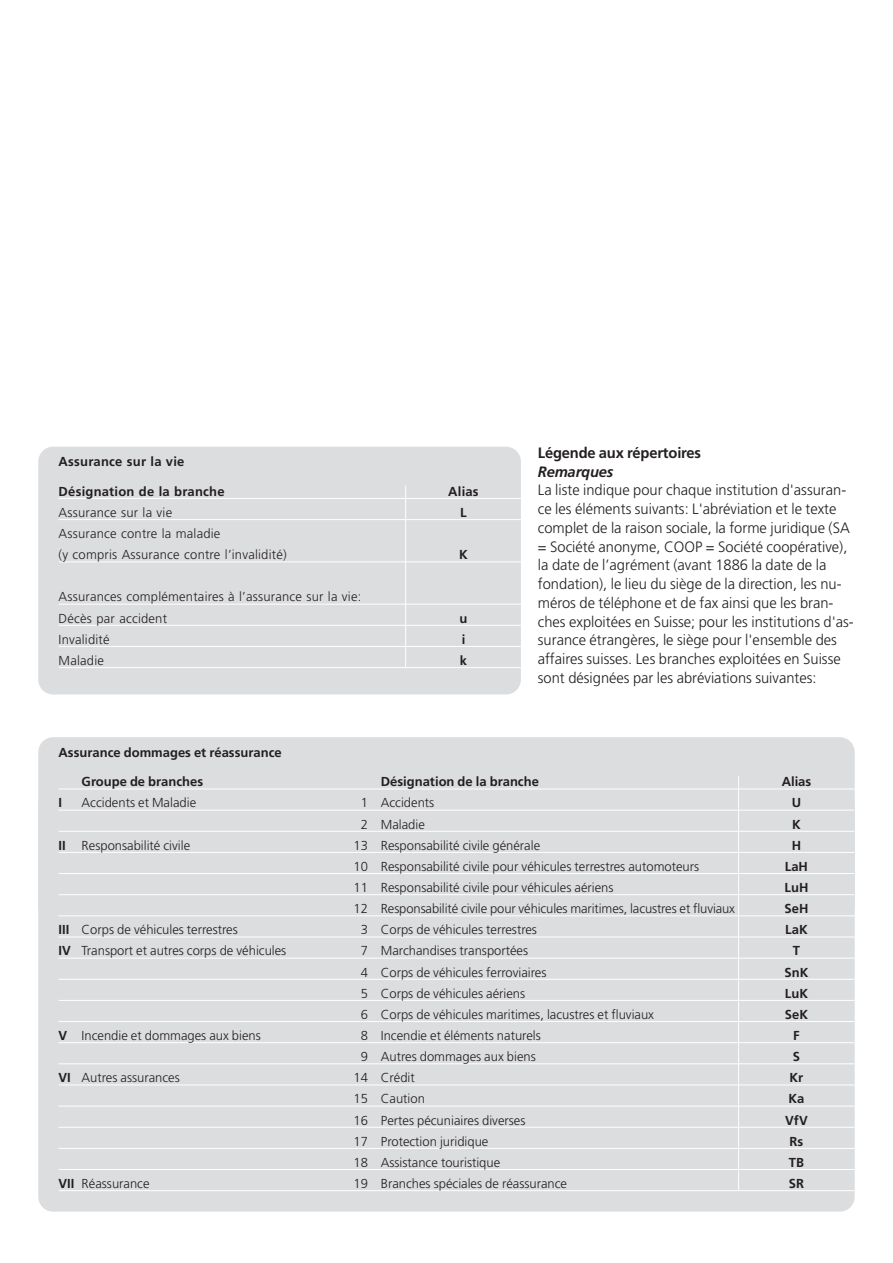
<style>
.page{position:relative;width:893px;height:1263px;background:#fff}
.page>*{position:absolute;margin:0;border:0;box-sizing:border-box;transform-origin:0 0}
.t1{font:300 15px/18.8px "Frutiger";color:#231f20}
.t2{font:700 15px "Frutiger";letter-spacing:-.01em;color:#231f20}
.t3{font:italic 700 15px "Frutiger";letter-spacing:-.01em;color:#231f20}
.t4{font:300 13.05px/21.1px "Frutiger";color:#231f20}
.t5{font:700 13.05px "Frutiger";color:#231f20}
.s1{font-weight:700}
</style>
<div class="page">
<div style="left:38px;top:447px;width:483px;height:247px;background:#dcdddf;border-radius:15px"></div>
<hr style="left:59px;top:498px;width:462px;height:1px;background:#fff">
<hr style="left:59px;top:519px;width:462px;height:1px;background:#fff">
<hr style="left:59px;top:561px;width:462px;height:1px;background:#fff">
<hr style="left:59px;top:604px;width:462px;height:1px;background:#fff">
<hr style="left:59px;top:625px;width:462px;height:1px;background:#fff">
<hr style="left:59px;top:646px;width:462px;height:1px;background:#fff">
<hr style="left:59px;top:667px;width:462px;height:1px;background:#fff">
<div style="left:38px;top:737px;width:817px;height:184px;background:#dcdddf;border-radius:15px"></div>
<div style="left:38px;top:789px;width:817px;height:422px;background:#dcdddf;border-radius:15px"></div>
<hr style="left:59px;top:788px;width:795px;height:1px;background:#fff">
<hr style="left:59px;top:810px;width:795px;height:1px;background:#fff">
<hr style="left:59px;top:831px;width:795px;height:1px;background:#fff">
<hr style="left:59px;top:852px;width:795px;height:1px;background:#fff">
<hr style="left:59px;top:873px;width:795px;height:1px;background:#fff">
<hr style="left:59px;top:894px;width:795px;height:1px;background:#fff">
<hr style="left:59px;top:915px;width:795px;height:1px;background:#fff">
<hr style="left:59px;top:936px;width:795px;height:1px;background:#fff">
<hr style="left:59px;top:958px;width:795px;height:1px;background:#fff">
<hr style="left:59px;top:979px;width:795px;height:1px;background:#fff">
<hr style="left:59px;top:1000px;width:795px;height:1px;background:#fff">
<hr style="left:59px;top:1021px;width:795px;height:1px;background:#fff">
<hr style="left:59px;top:1042px;width:795px;height:1px;background:#fff">
<hr style="left:59px;top:1063px;width:795px;height:1px;background:#fff">
<hr style="left:59px;top:1084px;width:795px;height:1px;background:#fff">
<hr style="left:59px;top:1106px;width:795px;height:1px;background:#fff">
<hr style="left:59px;top:1127px;width:795px;height:1px;background:#fff">
<hr style="left:59px;top:1148px;width:795px;height:1px;background:#fff">
<hr style="left:59px;top:1169px;width:795px;height:1px;background:#fff">
<hr style="left:59px;top:1190px;width:795px;height:1px;background:#fff">
<hr style="left:738px;top:776px;width:1px;height:414px;background:#fff">
<hr style="left:405px;top:486px;width:1px;height:182px;background:#fff">
<p class="t5" style="left:59px;top:457px;width:127px">Assurance sur la vie</p>
<p class="t5" style="left:59px;top:486px;width:167px">Désignation de la branche</p>
<p class="t5" style="left:448px;top:486px;width:32px">Alias</p>
<p class="t4" style="left:59px;top:503px;width:115px">Assurance sur la vie</p>
<p class="t5" style="left:460px;top:507px;width:8px">L</p>
<p class="t4" style="left:59px;top:524px;width:230px">Assurance contre la maladie<br>(y compris Assurance contre l’invalidité)</p>
<p class="t5" style="left:459px;top:549px;width:10px">K</p>
<p class="t4" style="left:59px;top:587px;width:304px">Assurances complémentaires à l’assurance sur la vie:<br>Décès par accident</p>
<p class="t5" style="left:459px;top:613px;width:9px">u</p>
<p class="t4" style="left:59px;top:630px;width:53px">Invalidité</p>
<p class="t5" style="left:462px;top:634px;width:5px">i</p>
<p class="t4" style="left:59px;top:651px;width:47px">Maladie</p>
<p class="t5" style="left:460px;top:655px;width:9px">k</p>
<p class="t2" style="left:538px;top:446px;width:165px">Légende aux répertoires</p>
<p class="t3" style="left:538px;top:465px;width:77px">Remarques</p>
<p class="t1" style="left:538px;top:482px;width:317px">La liste indique pour chaque institution d'assuran&shy;ce les éléments suivants: L'abréviation et le texte complet de la raison sociale, la forme juridique (SA = Société anonyme, COOP = Société coopérative), la date de l’agrément (avant 1886 la date de la fondation), le lieu du siège de la direction, les nu&shy;méros de téléphone et de fax ainsi que les bran&shy;ches exploitées en Suisse; pour les institutions d'as&shy;surance étrangères, le siège pour l'ensemble des affaires suisses. Les branches exploitées en Suisse sont désignées par les abréviations suivantes:</p>
<p class="t5" style="left:59px;top:747px;width:225px">Assurance dommages et réassurance</p>
<p class="t5" style="left:82px;top:776px;width:123px">Groupe de branches</p>
<p class="t5" style="left:381px;top:776px;width:160px">Désignation de la branche</p>
<p class="t5" style="left:782px;top:776px;width:31px">Alias</p>
<p class="t5" style="left:59px;top:798px;width:5px">I</p>
<p class="t4" style="left:82px;top:793px;width:116px">Accidents et Maladie</p>
<p class="t4" style="left:361px;top:793px;width:75px">1 Accidents</p>
<p class="t5" style="left:792px;top:798px;width:11px">U</p>
<p class="t4" style="left:361px;top:814px;width:66px">2 Maladie</p>
<p class="t5" style="left:792px;top:819px;width:10px">K</p>
<p class="t4" style="left:59px;top:835px;width:133px"><span class="s1">II</span> Responsabilité civile</p>
<p class="t4" style="left:354px;top:835px;width:188px">13 Responsabilité civile générale</p>
<p class="t5" style="left:792px;top:840px;width:11px">H</p>
<p class="t4" style="left:354px;top:857px;width:347px">10 Responsabilité civile pour véhicules terrestres automoteurs</p>
<p class="t5" style="left:785px;top:861px;width:25px">LaH</p>
<p class="t4" style="left:354px;top:878px;width:261px">11 Responsabilité civile pour véhicules aériens</p>
<p class="t5" style="left:784px;top:882px;width:25px">LuH</p>
<p class="t4" style="left:354px;top:899px;width:383px">12 Responsabilité civile pour véhicules maritimes, lacustres et fluviaux</p>
<p class="t5" style="left:784px;top:903px;width:25px">SeH</p>
<p class="t4" style="left:59px;top:920px;width:181px"><span class="s1">III</span> Corps de véhicules terrestres</p>
<p class="t4" style="left:361px;top:920px;width:178px">3 Corps de véhicules terrestres</p>
<p class="t5" style="left:785px;top:924px;width:24px">LaK</p>
<p class="t4" style="left:59px;top:941px;width:229px"><span class="s1">IV</span> Transport et autres corps de véhicules</p>
<p class="t4" style="left:361px;top:941px;width:169px">7 Marchandises transportées</p>
<p class="t5" style="left:793px;top:945px;width:9px">T</p>
<p class="t4" style="left:361px;top:962px;width:187px">4 Corps de véhicules ferroviaires</p>
<p class="t5" style="left:784px;top:967px;width:25px">SnK</p>
<p class="t4" style="left:361px;top:983px;width:166px">5 Corps de véhicules aériens</p>
<p class="t5" style="left:785px;top:988px;width:25px">LuK</p>
<p class="t4" style="left:361px;top:1005px;width:295px">6 Corps de véhicules maritimes, lacustres et fluviaux</p>
<p class="t5" style="left:785px;top:1009px;width:25px">SeK</p>
<p class="t4" style="left:59px;top:1026px;width:204px"><span class="s1">V</span> Incendie et dommages aux biens</p>
<p class="t4" style="left:361px;top:1026px;width:181px">8 Incendie et éléments naturels</p>
<p class="t5" style="left:793px;top:1030px;width:8px">F</p>
<p class="t4" style="left:361px;top:1047px;width:176px">9 Autres dommages aux biens</p>
<p class="t5" style="left:793px;top:1051px;width:9px">S</p>
<p class="t4" style="left:59px;top:1068px;width:123px"><span class="s1">VI</span> Autres assurances</p>
<p class="t4" style="left:354px;top:1068px;width:63px">14 Crédit</p>
<p class="t5" style="left:790px;top:1072px;width:15px">Kr</p>
<p class="t4" style="left:354px;top:1089px;width:73px">15 Caution</p>
<p class="t5" style="left:788px;top:1093px;width:17px">Ka</p>
<p class="t4" style="left:354px;top:1110px;width:173px">16 Pertes pécuniaires diverses</p>
<p class="t5" style="left:785px;top:1115px;width:24px">VfV</p>
<p class="t4" style="left:354px;top:1131px;width:136px">17 Protection juridique</p>
<p class="t5" style="left:790px;top:1136px;width:15px">Rs</p>
<p class="t4" style="left:354px;top:1153px;width:148px">18 Assistance touristique</p>
<p class="t5" style="left:789px;top:1157px;width:17px">TB</p>
<p class="t4" style="left:59px;top:1174px;width:92px"><span class="s1">VII</span> Réassurance</p>
<p class="t4" style="left:354px;top:1174px;width:215px">19 Branches spéciales de réassurance</p>
<p class="t5" style="left:789px;top:1178px;width:17px">SR</p>
</div>
